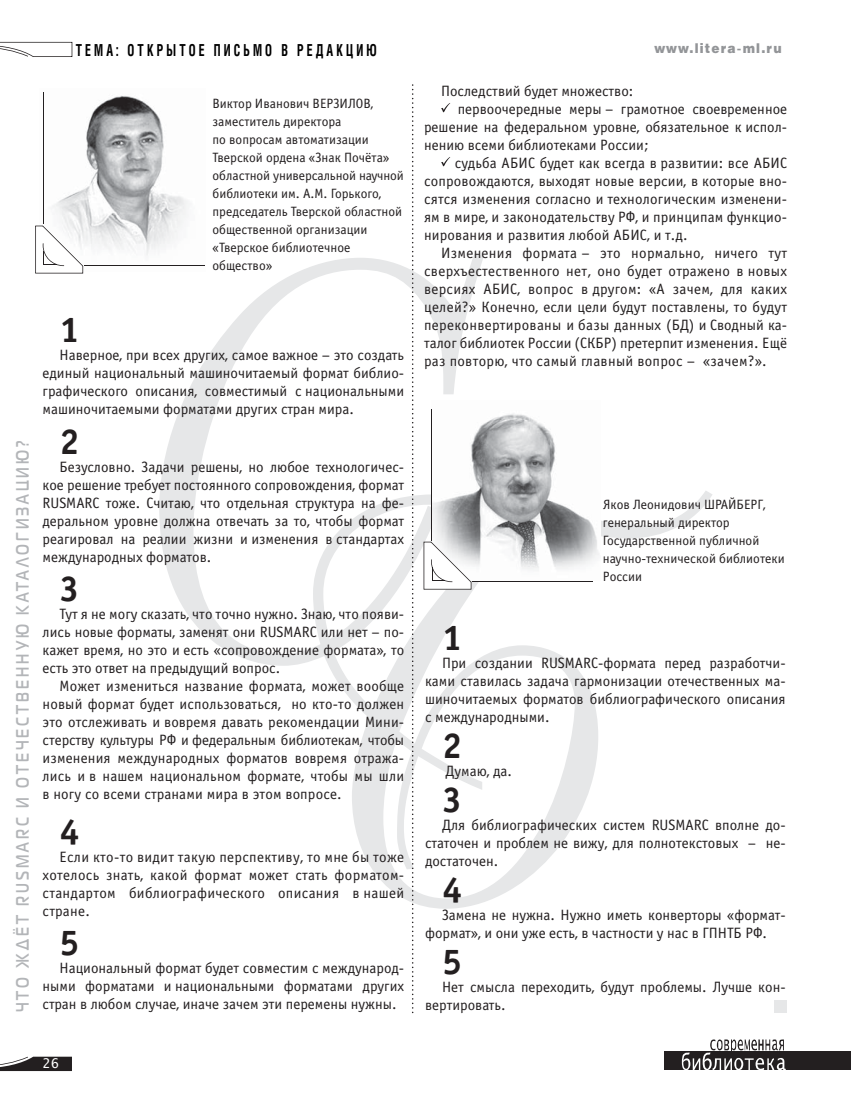
<style>
.page{position:relative;width:851px;height:1106px;background:#fff}
.page>*{position:absolute;margin:0;border:0;box-sizing:border-box;transform-origin:0 0}
.t1{font:700 36px "Officina Sans C";color:#231f20}
.t2{font:700 18px "Magistral C";letter-spacing:.23em;color:#b3b5b8;scale:.75 1}
.t3{font:700 16.5px "Helios Cond C";letter-spacing:.25em;color:#000;scale:.75 1}
.t4{font:15px/18px "Officina Sans C";color:#231f20;text-align:justify}
.t5{font:15px "Officina Sans C";letter-spacing:.02em;color:#231f20}
.t6{font:13.5px/18px "Officina Sans C";color:#231f20}
.t7{font:13.5px "Helios Black C";letter-spacing:.1em;color:#939598;scale:.9 1}
.t8{font:13.5px "Lucida Console";color:#fff}
</style>
<div class="page">
<svg style="left:159px;top:254px;width:553px;height:654px"></svg>
<img style="left:431px;top:400px;width:169px;height:180px">
<img style="left:40px;top:92px;width:165px;height:179px">
<svg style="left:441px;top:103px;width:9px;height:9px"></svg>
<svg style="left:441px;top:157px;width:9px;height:9px"></svg>
<hr style="left:84px;top:265px;width:120px;height:1px;background:#231f20">
<svg style="left:35px;top:226px;width:48px;height:47px"></svg>
<hr style="left:43px;top:93px;width:1px;height:131px;background:#231f20">
<div style="left:774px;top:999px;width:13px;height:13px;background:#e6e7e8"></div>
<hr style="left:472px;top:581px;width:120px;height:1px;background:#231f20">
<svg style="left:423px;top:541px;width:48px;height:48px"></svg>
<hr style="left:431px;top:408px;width:1px;height:132px;background:#231f20">
<svg style="left:412px;top:84px;width:1px;height:929px"></svg>
<svg style="left:0;top:1056px;width:72px;height:15px"></svg>
<svg style="left:0;top:42px;width:72px;height:15px"></svg>
<div style="left:664px;top:1051px;width:186px;height:19px;background:#231f20"></div>
<svg style="left:681px;top:1039px;width:104px;height:31px"></svg>
<p class="t2" style="left:16px;top:1012px;width:764px;rotate:-90deg">ЧТО ЖДЁТ RUSMARC И ОТЕЧЕСТВЕННУЮ КАТАЛОГИЗАЦИЮ?</p>
<p class="t3" style="left:76px;top:43px;width:402px">ТЕМА: ОТКРЫТОЕ ПИСЬМО В РЕДАКЦИЮ</p>
<p class="t7" style="left:654px;top:43px;width:143px">www.litera-ml.ru</p>
<p class="t6" style="left:212px;top:95px;width:193px">Виктор Иванович ВЕРЗИЛОВ, заместитель директора<br>по вопросам автоматизации<br>Тверской ордена «Знак Почёта» областной универсальной научной библиотеки им. А.М. Горького, председатель Тверской областной общественной организации «Тверское библиотечное общество»</p>
<h1 class="t1" style="left:60px;top:318px;width:22px">1</h1>
<p class="t4" style="left:43px;top:348px;width:363px;text-indent:17px">Наверное, при всех других, самое важное – это создать единый национальный машиночитаемый формат библио&shy;графического описания, совместимый с национальными машиночитаемыми форматами других стран мира.</p>
<h1 class="t1" style="left:60px;top:429px;width:22px">2</h1>
<p class="t4" style="left:43px;top:459px;width:363px;text-indent:17px">Безусловно. Задачи решены, но любое технологичес&shy;кое решение требует постоянного сопровождения, формат RUSMARC тоже. Считаю, что отдельная структура на фе&shy;деральном уровне должна отвечать за то, чтобы формат реагировал на реалии жизни и изменения в стандартах международных форматов.</p>
<h1 class="t1" style="left:60px;top:576px;width:22px">3</h1>
<p class="t4" style="left:43px;top:606px;width:363px;text-indent:17px">Тут я не могу сказать, что точно нужно. Знаю, что появи&shy;лись новые форматы, заменят они RUSMARC или нет – по&shy;кажет время, но это и есть «сопровождение формата», то есть это ответ на предыдущий вопрос.</p>
<p class="t4" style="left:43px;top:678px;width:363px;text-indent:17px">Может измениться название формата, может вообще новый формат будет использоваться, но кто-то должен это отслеживать и вовремя давать рекомендации Мини&shy;стерству культуры РФ и федеральным библиотекам, чтобы изменения международных форматов вовремя отража&shy;лись и в нашем национальном формате, чтобы мы шли в ногу со всеми странами мира в этом вопросе.</p>
<h1 class="t1" style="left:60px;top:819px;width:22px">4</h1>
<p class="t4" style="left:43px;top:849px;width:363px;text-indent:17px">Если кто-то видит такую перспективу, то мне бы тоже хотелось знать, какой формат может стать форматом&shy;стандартом библиографического описания в нашей стране.</p>
<h1 class="t1" style="left:60px;top:930px;width:21px">5</h1>
<p class="t4" style="left:43px;top:960px;width:363px;text-indent:17px">Национальный формат будет совместим с международ&shy;ными форматами и национальными форматами других стран в любом случае, иначе зачем эти перемены нужны.</p>
<p class="t4" style="left:441px;top:84px;width:194px">Последствий будет множество:</p>
<p class="t4" style="left:457px;top:102px;width:331px">первоочередные меры – грамотное своевременное</p>
<p class="t4" style="left:424px;top:120px;width:364px">решение на федеральном уровне, обязательное к испол-</p>
<p class="t4" style="left:424px;top:138px;width:226px">нению всеми библиотеками России;</p>
<p class="t4" style="left:455px;top:156px;width:334px">судьба АБИС будет как всегда в развитии: все АБИС</p>
<p class="t4" style="left:424px;top:174px;width:364px">сопровождаются, выходят новые версии, в которые вно-</p>
<p class="t4" style="left:424px;top:192px;width:364px">сятся изменения согласно и технологическим изменени-</p>
<p class="t4" style="left:424px;top:210px;width:364px">ям в мире, и законодательству РФ, и принципам функцио-</p>
<p class="t4" style="left:424px;top:228px;width:265px">нирования и развития любой АБИС, и т.д.</p>
<p class="t5" style="left:441px;top:248px;width:347px">Изменения формата – это нормально, ничего тут</p>
<p class="t5" style="left:424px;top:266px;width:364px">сверхъестественного нет, оно будет отражено в новых</p>
<p class="t5" style="left:424px;top:284px;width:364px">версиях АБИС, вопрос в другом: «А зачем, для каких</p>
<p class="t4" style="left:424px;top:300px;width:364px">целей?» Конечно, если цели будут поставлены, то будут</p>
<p class="t5" style="left:424px;top:320px;width:364px">переконвертированы и базы данных (БД) и Сводный ка-</p>
<p class="t4" style="left:424px;top:336px;width:364px">талог библиотек России (СКБР) претерпит изменения. Ещё</p>
<p class="t5" style="left:424px;top:356px;width:344px">раз повторю, что самый главный вопрос – «зачем?».</p>
<p class="t6" style="left:602px;top:497px;width:183px">Яков Леонидович ШРАЙБЕРГ, генеральный директор<br>Государственной публичной научно-технической библиотеки<br>России</p>
<h1 class="t1" style="left:442px;top:625px;width:22px">1</h1>
<p class="t4" style="left:425px;top:655px;width:362px;text-indent:17px">При создании RUSMARC-формата перед разработчи&shy;ками ставилась задача гармонизации отечественных ма&shy;шиночитаемых форматов библиографического описания с международными.</p>
<h1 class="t1" style="left:442px;top:733px;width:22px">2</h1>
<p class="t4" style="left:445px;top:763px;width:68px">Думаю, да.</p>
<h1 class="t1" style="left:442px;top:787px;width:22px">3</h1>
<p class="t4" style="left:425px;top:817px;width:362px;text-indent:17px">Для библиографических систем RUSMARC вполне до&shy;статочен и проблем не вижу, для полнотекстовых – не&shy;достаточен.</p>
<h1 class="t1" style="left:442px;top:877px;width:22px">4</h1>
<p class="t4" style="left:425px;top:907px;width:362px;text-indent:17px">Замена не нужна. Нужно иметь конверторы «формат&shy;формат», и они уже есть, в частности у нас в ГПНТБ РФ.</p>
<h1 class="t1" style="left:442px;top:949px;width:21px">5</h1>
<p class="t4" style="left:425px;top:979px;width:362px;text-indent:17px">Нет смысла переходить, будут проблемы. Лучше кон&shy;вертировать.</p>
<p class="t8" style="left:43px;top:1056px;width:18px">26</p>
</div>
